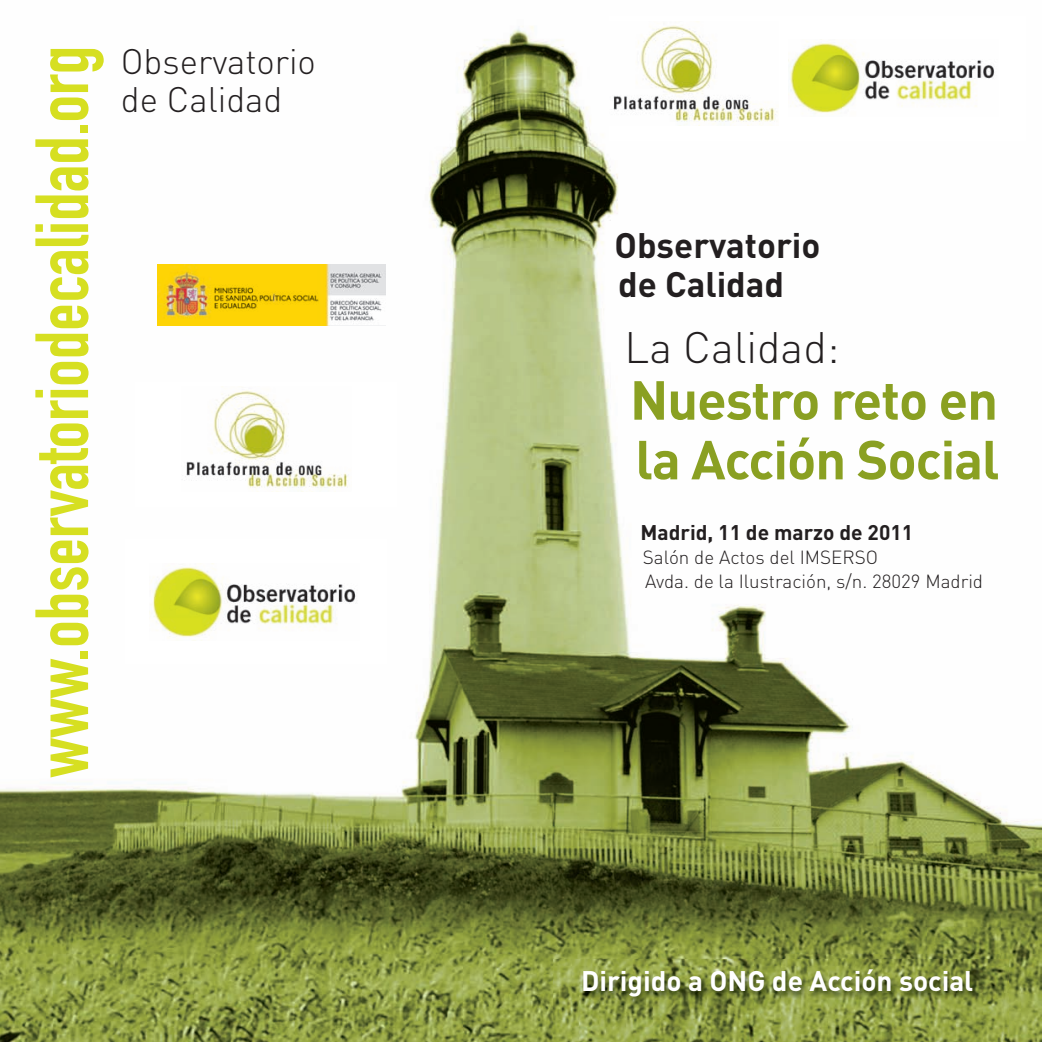
<style>
.page{position:relative;width:1042px;height:1042px;background:#fff}
.page>*{position:absolute;margin:0;border:0;box-sizing:border-box;transform-origin:0 0}
.t1{font:74.02px "DIN Engschrift";color:#d6df21}
.t2{font:700 54.07px/59.7px "DIN";letter-spacing:-.02em;color:#8aa022}
.t3{font:300 43.4px "DIN";color:#231f20}
.t4{font:700 35px/38.5px "DIN";color:#231f20}
.t5{font:300 35px/38.5px "DIN";color:#231f20}
.t6{font:700 28px "DIN";color:#fff}
.t7{font:700 21px "DIN";color:#231f20}
.t8{font:300 18.9px/24.2px "DIN";color:#231f20}
</style>
<div class="page">
<img style="left:0;top:26px;width:1042px;height:1016px">
<div style="left:609px;top:16px;width:214px;height:124px;background:#fff"></div>
<img style="left:613px;top:21px;width:164px;height:105px">
<div style="left:789px;top:16px;width:236px;height:124px;background:#fff"></div>
<img style="left:790px;top:41px;width:205px;height:73px">
<div style="left:135px;top:382px;width:261px;height:124px;background:#fff"></div>
<img style="left:185px;top:390px;width:162px;height:101px">
<div style="left:126px;top:540px;width:261px;height:124px;background:#fff"></div>
<img style="left:149px;top:563px;width:207px;height:74px">
<img style="left:553px;top:959px;width:455px;height:83px">
<img style="left:157px;top:265px;width:228px;height:61px">
<h1 class="t1" style="left:35px;top:777px;width:733px;rotate:-90deg">www.observatoriodecalidad.org</h1>
<h3 class="t5" style="left:121px;top:43px;width:197px">Observatorio de Calidad</h3>
<h3 class="t4" style="left:614px;top:227px;width:207px">Observatorio de Calidad</h3>
<h3 class="t3" style="left:624px;top:322px;width:216px">La Calidad:</h3>
<h2 class="t2" style="left:630px;top:371px;width:371px">Nuestro reto en la Acción Social</h2>
<p class="t7" style="left:640px;top:520px;width:274px">Madrid, 11 de marzo de 2011</p>
<p class="t8" style="left:643px;top:545px;width:342px">Salón de Actos del IMSERSO<br>Avda. de la Ilustración, s/n. 28029 Madrid</p>
<h3 class="t6" style="left:581px;top:965px;width:394px">Dirigido a ONG de Acción social</h3>
</div>
